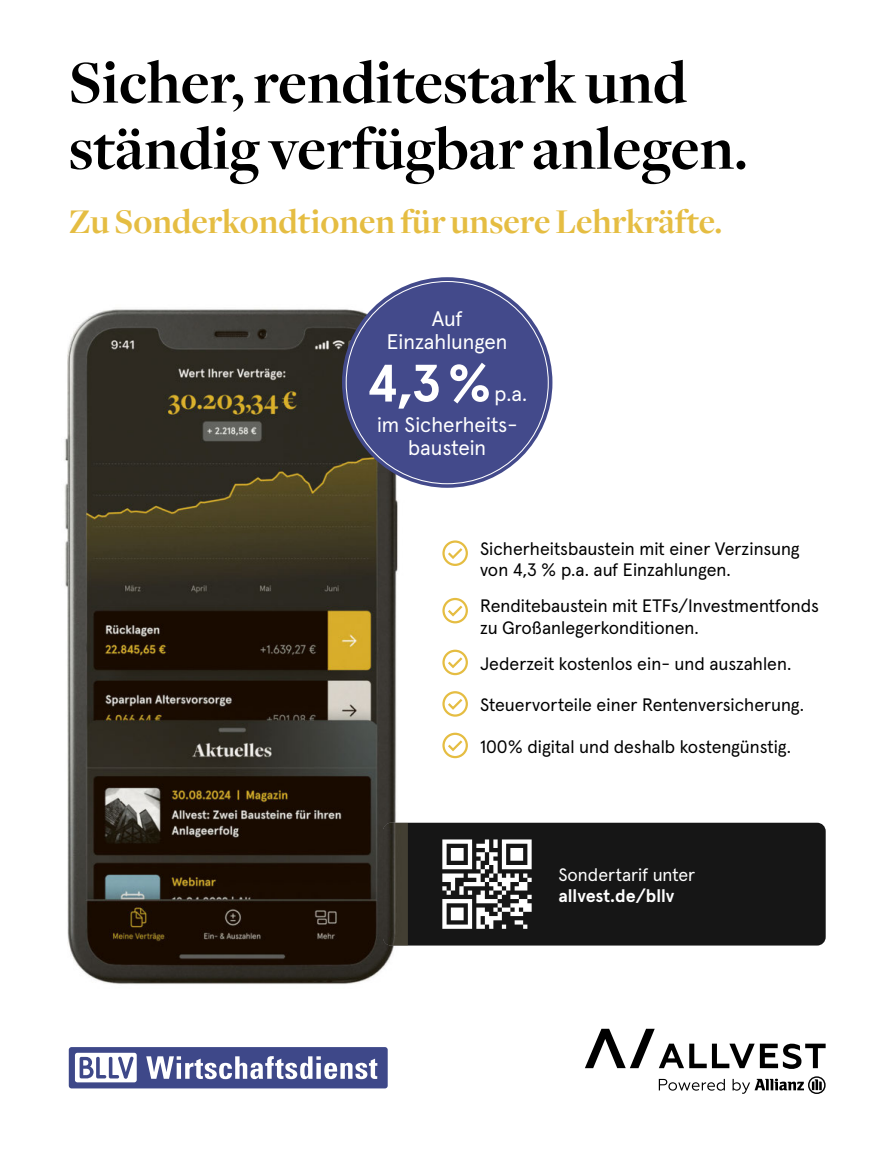
<style>
.page{position:relative;width:893px;height:1149px;background:#fff}
.page>*{position:absolute;margin:0;border:0;box-sizing:border-box;transform-origin:0 0}
.t1{font:700 63px/66px "Freight Disp";color:#000}
.t2{font:700 52.5px "Apercu Pro";color:#fff}
.t3{font:700 36px "Freight Disp";color:#e5bd42}
.t4{font:21px/23.2px "Apercu Pro";color:#fff;text-align:center}
.t5{font:18px/21.6px "Apercu Pro";color:#000}
.t6{font:18px "Apercu Pro";color:#fff}
.t7{font:700 18px "Apercu Pro";color:#fff}
</style>
<div class="page">
<div style="left:383px;top:822px;width:443px;height:123px;background:#161616;border-radius:9px"></div>
<svg style="left:442px;top:839px;width:90px;height:89px"></svg>
<img style="left:64px;top:301px;width:344px;height:683px">
<img style="left:383px;top:822px;width:25px;height:123px">
<svg style="left:446px;top:545px;width:19px;height:15px"></svg>
<div style="left:442px;top:540px;width:26px;height:26px;border:2px solid #e5bd42;border-radius:50%"></div>
<svg style="left:446px;top:603px;width:19px;height:15px"></svg>
<div style="left:442px;top:597px;width:26px;height:26px;border:2px solid #e5bd42;border-radius:50%"></div>
<svg style="left:446px;top:654px;width:19px;height:15px"></svg>
<div style="left:442px;top:649px;width:26px;height:26px;border:2px solid #e5bd42;border-radius:50%"></div>
<svg style="left:446px;top:696px;width:19px;height:15px"></svg>
<div style="left:442px;top:691px;width:26px;height:25px;border:2px solid #e5bd42;border-radius:50%"></div>
<svg style="left:446px;top:737px;width:19px;height:15px"></svg>
<div style="left:442px;top:732px;width:26px;height:26px;border:2px solid #e5bd42;border-radius:50%"></div>
<div style="left:342px;top:277px;width:210px;height:210px;background:#434a8b;border-radius:50%"></div>
<svg style="left:585px;top:1028px;width:241px;height:40px"></svg>
<svg style="left:659px;top:1078px;width:66px;height:12px"></svg>
<svg style="left:732px;top:1076px;width:94px;height:17px"></svg>
<div style="left:69px;top:1046px;width:319px;height:42px;background:#3e4889;border-radius:3px"></div>
<svg style="left:75px;top:1052px;width:62px;height:31px"></svg>
<svg style="left:146px;top:1056px;width:231px;height:22px"></svg>
<h1 class="t1" style="left:69px;top:56px;width:681px">Sicher, renditestark und ständig verfügbar anlegen.</h1>
<h3 class="t3" style="left:69px;top:209px;width:655px">Zu Sonderkondtionen für unsere Lehrkräfte.</h3>
<p class="t4" style="left:387px;top:309px;width:122px">Auf<br>Einzahlungen</p>
<h2 class="t2" style="left:367px;top:352px;width:126px">4,3 %</h2>
<p class="t4" style="left:377px;top:381px;width:152px;line-height:30px;text-align:left;text-indent:117px">p.a. im Sicherheits-</p>
<p class="t4" style="left:408px;top:438px;width:80px">baustein</p>
<p class="t5" style="left:480px;top:539px;width:321px">Sicherheitsbaustein mit einer Verzinsung von 4,3 % p.a. auf Einzahlungen.</p>
<p class="t5" style="left:480px;top:596px;width:340px">Renditebaustein mit ETFs/Investmentfonds zu Großanlegerkonditionen.</p>
<p class="t5" style="left:480px;top:654px;width:313px">Jederzeit kostenlos ein- und auszahlen.</p>
<p class="t5" style="left:480px;top:695px;width:326px">Steuervorteile einer Rentenversicherung.</p>
<p class="t5" style="left:480px;top:737px;width:313px">100% digital und deshalb kostengünstig.</p>
<p class="t6" style="left:558px;top:867px;width:138px">Sondertarif unter</p>
<p class="t7" style="left:558px;top:884px;width:118px">allvest.de/bllv</p>
</div>
